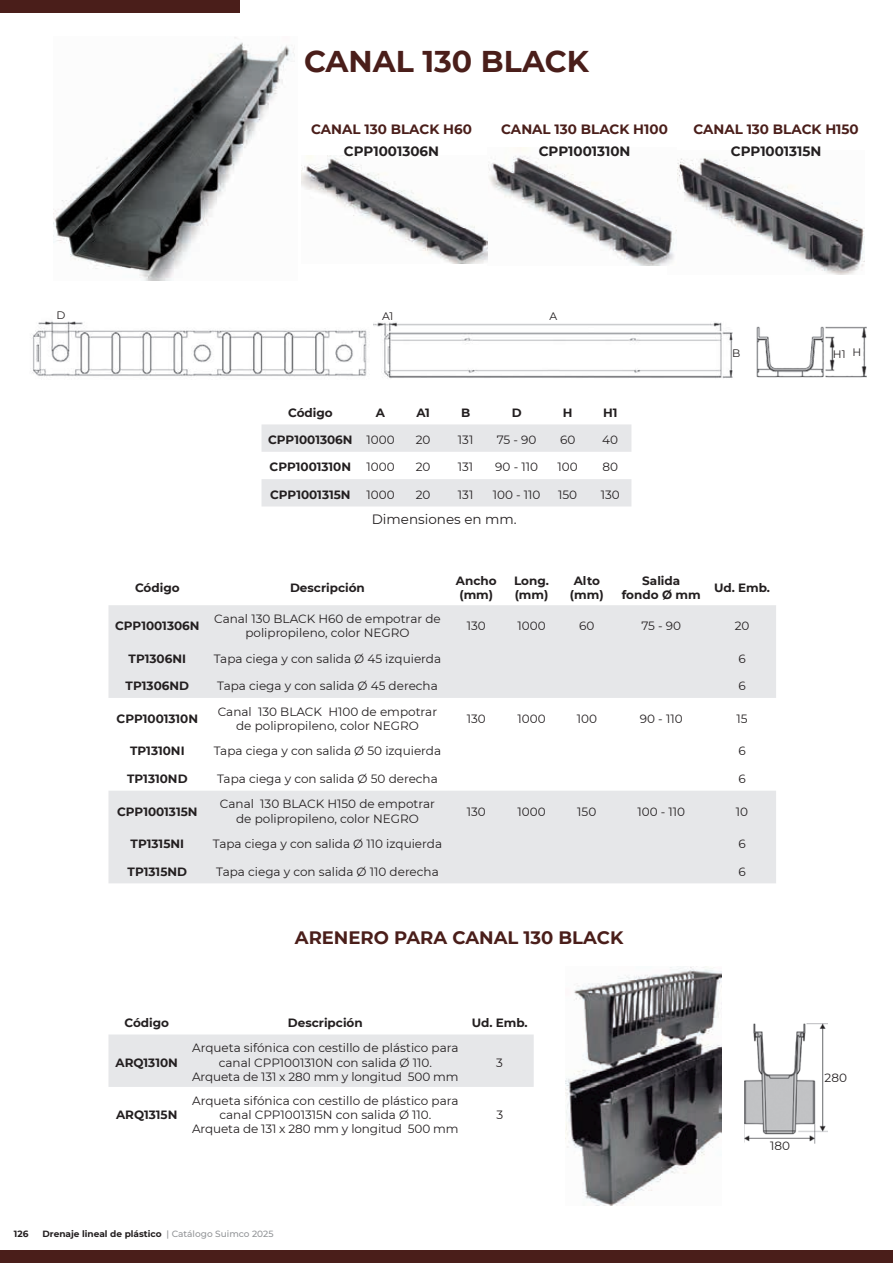
<style>
.page{position:relative;width:893px;height:1263px;background:#fff}
.page>*{position:absolute;margin:0;border:0;box-sizing:border-box;transform-origin:0 0}
.t1{font:700 30px "Montserrat";color:#4a1e1a}
.t2{font:700 18px "Montserrat";color:#4a1e1a}
.t3{font:700 13.5px "Montserrat";color:#4a1e1a}
.t4{font:700 13.5px "Montserrat";color:#231f20}
.t5{font:13.5px "Montserrat";color:#231f20}
.t6{font:12px/14.4px "Montserrat";color:#231f20;text-align:center}
.t7{font:700 12px/14.4px "Montserrat";color:#231f20}
.t8{font:10.8px "Montserrat";color:#231f20}
.t9{font:700 9px "Montserrat";color:#231f20}
.s1{font-weight:400}
.s2{font-weight:500;color:#939598}
</style>
<div class="page">
<div style="left:0;top:1250px;width:893px;height:13px;background:#4a1e1a"></div>
<div style="left:0;top:0;width:240px;height:13px;background:#4a1e1a"></div>
<img style="left:53px;top:37px;width:242px;height:244px">
<img style="left:676px;top:158px;width:189px;height:117px">
<img style="left:488px;top:148px;width:188px;height:118px">
<img style="left:302px;top:155px;width:185px;height:108px">
<img style="left:566px;top:966px;width:155px;height:239px">
<svg style="left:261px;top:424px;width:370px;height:82px"></svg>
<svg style="left:108px;top:605px;width:668px;height:278px;fill:#e6e7e9"></svg>
<div style="left:108px;top:1034px;width:426px;height:53px;background:#e6e7e9"></div>
<img style="left:373px;top:322px;width:360px;height:57px">
<img style="left:32px;top:321px;width:336px;height:56px">
<img style="left:756px;top:326px;width:111px;height:52px">
<img style="left:744px;top:1023px;width:84px;height:121px">
<div style="left:824px;top:1070px;width:23px;height:16px;background:#fff"></div>
<div style="left:767px;top:1138px;width:26px;height:13px;background:#fff"></div>
<h1 class="t1" style="left:304px;top:39px;width:286px">CANAL 130 BLACK</h1>
<p class="t3" style="left:311px;top:120px;width:162px">CANAL 130 BLACK H60</p>
<p class="t3" style="left:501px;top:120px;width:168px">CANAL 130 BLACK H100</p>
<p class="t3" style="left:693px;top:120px;width:167px">CANAL 130 BLACK H150</p>
<p class="t4" style="left:344px;top:142px;width:97px">CPP1001306N</p>
<p class="t4" style="left:539px;top:142px;width:93px">CPP1001310N</p>
<p class="t4" style="left:731px;top:142px;width:92px">CPP1001315N</p>
<p class="t8" style="left:57px;top:308px;width:10px">D</p>
<p class="t8" style="left:382px;top:309px;width:13px">A1</p>
<p class="t8" style="left:550px;top:309px;width:9px">A</p>
<p class="t7" style="left:288px;top:404px;width:46px">Código</p>
<p class="t7" style="left:376px;top:404px;width:11px">A</p>
<p class="t7" style="left:416px;top:404px;width:15px">A1</p>
<p class="t7" style="left:461px;top:404px;width:11px">B</p>
<p class="t7" style="left:512px;top:404px;width:11px">D</p>
<p class="t7" style="left:563px;top:404px;width:11px">H</p>
<p class="t7" style="left:603px;top:404px;width:16px">H1</p>
<p class="t7" style="left:268px;top:432px;width:128px">CPP1001306N <span class="s1">1000</span></p>
<p class="t6" style="left:416px;top:432px;width:16px">20</p>
<p class="t6" style="left:458px;top:432px;width:17px">131</p>
<p class="t6" style="left:497px;top:432px;width:41px">75 - 90</p>
<p class="t6" style="left:560px;top:432px;width:17px">60</p>
<p class="t6" style="left:602px;top:432px;width:17px">40</p>
<p class="t7" style="left:270px;top:459px;width:83px">CPP1001310N</p>
<p class="t6" style="left:366px;top:459px;width:30px">1000</p>
<p class="t6" style="left:416px;top:459px;width:16px">20</p>
<p class="t6" style="left:458px;top:459px;width:17px">131</p>
<p class="t6" style="left:495px;top:459px;width:44px">90 - 110</p>
<p class="t6" style="left:558px;top:459px;width:22px">100</p>
<p class="t6" style="left:602px;top:459px;width:17px">80</p>
<p class="t7" style="left:270px;top:487px;width:82px">CPP1001315N</p>
<p class="t6" style="left:366px;top:487px;width:30px">1000</p>
<p class="t6" style="left:416px;top:487px;width:16px">20</p>
<p class="t6" style="left:458px;top:487px;width:17px">131</p>
<p class="t6" style="left:493px;top:487px;width:49px">100 - 110</p>
<p class="t6" style="left:558px;top:487px;width:21px">150</p>
<p class="t6" style="left:601px;top:487px;width:21px">130</p>
<p class="t5" style="left:372px;top:510px;width:146px">Dimensiones en mm.</p>
<p class="t8" style="left:732px;top:346px;width:10px">B</p>
<p class="t7" style="left:135px;top:580px;width:46px">Código</p>
<p class="t7" style="left:290px;top:580px;width:76px">Descripción</p>
<p class="t7" style="left:456px;top:573px;width:42px">Ancho (mm)</p>
<p class="t7" style="left:514px;top:573px;width:36px">Long. (mm)</p>
<p class="t7" style="left:570px;top:573px;width:35px;text-align:center">Alto (mm)</p>
<p class="t7" style="left:622px;top:573px;width:81px;text-align:center">Salida<br>fondo Ø mm</p>
<p class="t7" style="left:714px;top:580px;width:58px">Ud. Emb.</p>
<p class="t7" style="left:115px;top:618px;width:86px">CPP1001306N</p>
<p class="t6" style="left:214px;top:611px;width:228px">Canal 130 BLACK H60 de empotrar de polipropileno, color NEGRO</p>
<p class="t6" style="left:467px;top:618px;width:21px">130</p>
<p class="t6" style="left:517px;top:618px;width:30px">1000</p>
<p class="t6" style="left:579px;top:618px;width:17px">60</p>
<p class="t6" style="left:641px;top:618px;width:41px">75 - 90</p>
<p class="t6" style="left:735px;top:618px;width:16px">20</p>
<p class="t7" style="left:129px;top:651px;width:59px">TP1306NI</p>
<p class="t6" style="left:214px;top:651px;width:229px">Tapa ciega y con salida Ø 45 izquierda</p>
<p class="t6" style="left:738px;top:651px;width:9px">6</p>
<p class="t7" style="left:126px;top:678px;width:65px">TP1306ND</p>
<p class="t6" style="left:217px;top:678px;width:222px">Tapa ciega y con salida Ø 45 derecha</p>
<p class="t6" style="left:738px;top:678px;width:9px">6</p>
<p class="t7" style="left:117px;top:711px;width:83px">CPP1001310N</p>
<p class="t6" style="left:218px;top:704px;width:221px">Canal 130 BLACK H100 de empotrar de polipropileno, color NEGRO</p>
<p class="t6" style="left:467px;top:711px;width:21px">130</p>
<p class="t6" style="left:517px;top:711px;width:30px">1000</p>
<p class="t6" style="left:577px;top:711px;width:22px">100</p>
<p class="t6" style="left:640px;top:711px;width:44px">90 - 110</p>
<p class="t6" style="left:736px;top:711px;width:13px">15</p>
<p class="t7" style="left:130px;top:743px;width:56px">TP1310NI</p>
<p class="t6" style="left:214px;top:743px;width:229px">Tapa ciega y con salida Ø 50 izquierda</p>
<p class="t6" style="left:738px;top:743px;width:9px">6</p>
<p class="t7" style="left:127px;top:771px;width:62px">TP1310ND</p>
<p class="t6" style="left:217px;top:771px;width:222px">Tapa ciega y con salida Ø 50 derecha</p>
<p class="t6" style="left:738px;top:771px;width:9px">6</p>
<p class="t7" style="left:117px;top:803px;width:82px">CPP1001315N</p>
<p class="t6" style="left:220px;top:796px;width:217px">Canal 130 BLACK H150 de empotrar de polipropileno, color NEGRO</p>
<p class="t6" style="left:467px;top:804px;width:21px">130</p>
<p class="t6" style="left:517px;top:804px;width:30px">1000</p>
<p class="t6" style="left:577px;top:804px;width:21px">150</p>
<p class="t6" style="left:637px;top:804px;width:49px">100 - 110</p>
<p class="t6" style="left:736px;top:804px;width:14px">10</p>
<p class="t7" style="left:131px;top:836px;width:55px">TP1315NI</p>
<p class="t6" style="left:213px;top:836px;width:231px">Tapa ciega y con salida Ø 110 izquierda</p>
<p class="t6" style="left:738px;top:836px;width:9px">6</p>
<p class="t7" style="left:128px;top:863px;width:61px">TP1315ND</p>
<p class="t6" style="left:216px;top:864px;width:224px">Tapa ciega y con salida Ø 110 derecha</p>
<p class="t6" style="left:738px;top:864px;width:9px">6</p>
<h2 class="t2" style="left:295px;top:925px;width:330px">ARENERO PARA CANAL 130 BLACK</h2>
<p class="t7" style="left:124px;top:1014px;width:46px">Código</p>
<p class="t7" style="left:288px;top:1014px;width:76px">Descripción</p>
<p class="t7" style="left:472px;top:1014px;width:58px">Ud. Emb.</p>
<p class="t7" style="left:116px;top:1054px;width:64px">ARQ1310N</p>
<p class="t6" style="left:192px;top:1040px;width:268px">Arqueta sifónica con cestillo de plástico para canal CPP1001310N con salida Ø 110.<br>Arqueta de 131 x 280 mm y longitud 500 mm</p>
<p class="t6" style="left:496px;top:1055px;width:8px">3</p>
<p class="t7" style="left:116px;top:1107px;width:63px">ARQ1315N</p>
<p class="t6" style="left:192px;top:1093px;width:268px">Arqueta sifónica con cestillo de plástico para canal CPP1001315N con salida Ø 110.<br>Arqueta de 131 x 280 mm y longitud 500 mm</p>
<p class="t6" style="left:496px;top:1107px;width:8px">3</p>
<p class="t6" style="left:770px;top:1138px;width:22px">180</p>
<p class="t8" style="left:833px;top:346px;width:30px">H1 H</p>
<p class="t6" style="left:824px;top:1070px;width:24px">280</p>
<p class="t9" style="left:14px;top:1228px;width:16px">126</p>
<p class="t9" style="left:43px;top:1228px;width:233px">Drenaje lineal de plástico <span class="s2">| Catálogo Suimco 2025</span></p>
</div>
